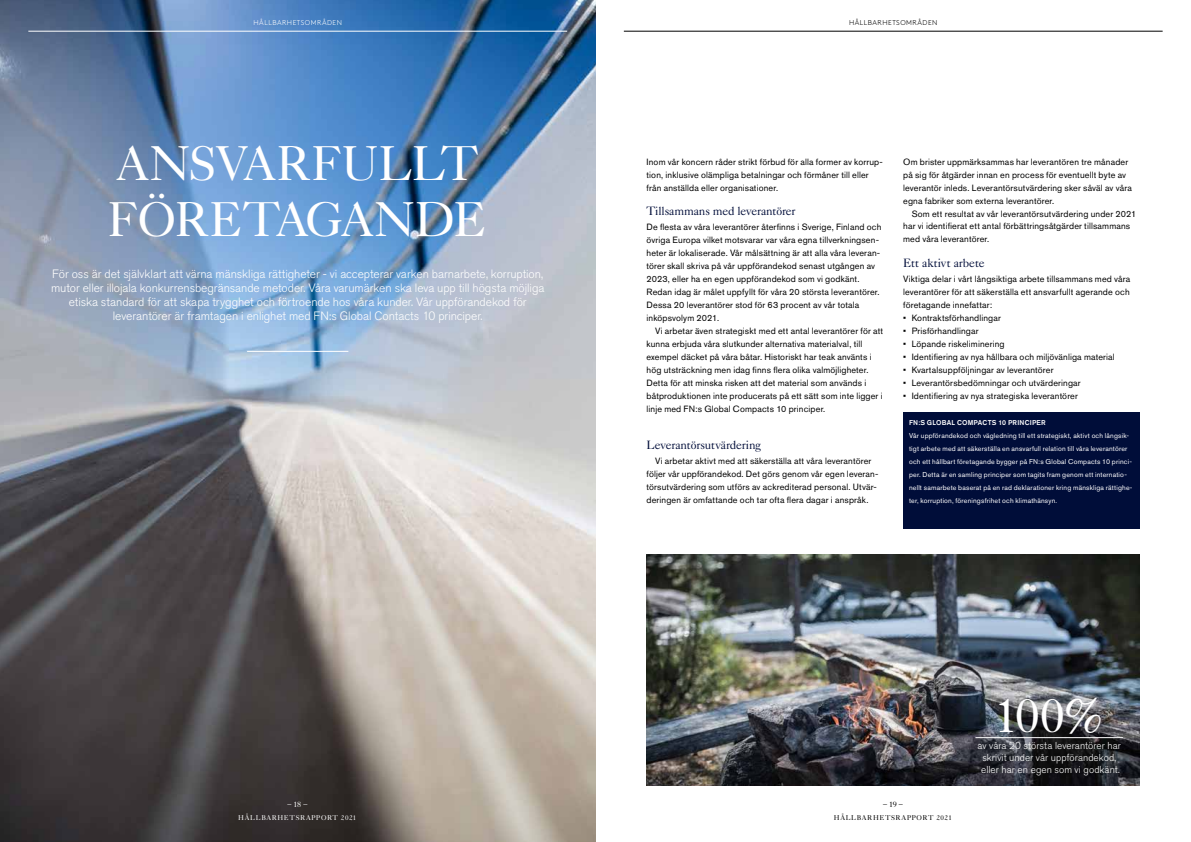
<style>
.page{position:relative;width:1191px;height:842px;background:#fff}
.page>*{position:absolute;margin:0;border:0;box-sizing:border-box;transform-origin:0 0}
.t1{font:49px/56px "Caslon 540 LT Std";letter-spacing:-.035em;color:#fff}
.t2{font:300 12px/14px "Akzidenz Grotesk BE";letter-spacing:-.005em;color:#fff;text-align:center}
.t3{font:12px "Caslon 540 BT";letter-spacing:-.01em;color:#000d39}
.t4{font:300 10px/12px "Akzidenz Grotesk BE";letter-spacing:.005em;color:#fff}
.t5{font:9px/13px "Akzidenz Grotesk BE";letter-spacing:.015em;color:#000}
.t6{font:8px "Caslon 540 LT Std";color:#000}
.t7{font:8px "Caslon 540 LT Std";color:#fff}
.t8{font:7px/13px "Akzidenz Grotesk BE";letter-spacing:.025em;color:#fff}
.t9{font:500 7px "Akzidenz Grotesk BE";letter-spacing:.03em;color:#fff}
.t10{font:7px "Caslon 540 LT Std";letter-spacing:.085em;color:#000}
.t11{font:7px "Caslon 540 LT Std";letter-spacing:.085em;color:#fff}
.t12{font:300 7px "Brown Std";letter-spacing:.07em;color:#fff}
.t13{font:300 7px "Brown Std";letter-spacing:.07em;color:#000}
</style>
<div class="page">
<hr style="left:624px;top:31px;width:538px;height:1px;background:#000">
<img style="left:0;top:0;width:595px;height:842px">
<hr style="left:28px;top:31px;width:539px;height:1px;background:#fff">
<hr style="left:247px;top:351px;width:101px;height:1px;background:#fff">
<div style="left:903px;top:412px;width:237px;height:117px;background:#000d39"></div>
<img style="left:646px;top:555px;width:494px;height:230px">
<hr style="left:975px;top:737px;width:148px;height:1px;background:#fff">
<p class="t12" style="left:253px;top:19px;width:90px">HÅLLBARHETSOMRÅDEN</p>
<p class="t13" style="left:849px;top:19px;width:90px">HÅLLBARHETSOMRÅDEN</p>
<h1 class="t1" style="left:107px;top:135px;width:382px">ANSVARFULLT<br>FÖRETAGANDE</h1>
<p class="t2" style="left:51px;top:267px;width:495px">För oss är det självklart att värna mänskliga rättigheter - vi accepterar varken barnarbete, korruption, mutor eller illojala konkurrensbegränsande metoder. Våra varumärken ska leva upp till högsta möjliga etiska standard för att skapa trygghet och förtroende hos våra kunder. Vår uppförandekod för leverantörer är framtagen i enlighet med FN:s Global Contacts 10 principer.</p>
<p class="t7" style="left:287px;top:799px;width:21px">– 18 –</p>
<p class="t11" style="left:238px;top:814px;width:120px">HÅLLBARHETSRAPPORT 2021</p>
<p class="t5" style="left:646px;top:155px;width:238px">Inom vår koncern råder strikt förbud för alla former av korrup&shy;tion, inklusive olämpliga betalningar och förmåner till eller från anställda eller organisationer.</p>
<h2 class="t3" style="left:646px;top:203px;width:150px">Tillsammans med leverantörer</h2>
<p class="t5" style="left:646px;top:220px;width:236px">De flesta av våra leverantörer återfinns i Sverige, Finland och övriga Europa vilket motsvarar var våra egna tillverkningsen&shy;heter är lokaliserade. Vår målsättning är att alla våra leveran&shy;törer skall skriva på vår uppförandekod senast utgången av 2023, eller ha en egen uppförandekod som vi godkänt.<br>Redan idag är målet uppfyllt för våra 20 största leverantörer.<br>Dessa 20 leverantörer stod för 63 procent av vår totala inköpsvolym 2021.</p>
<p class="t5" style="left:646px;top:324px;width:238px;text-indent:9px">Vi arbetar även strategiskt med ett antal leverantörer för att kunna erbjuda våra slutkunder alternativa materialval, till exempel däcket på våra båtar. Historiskt har teak använts i hög utsträckning men idag finns flera olika valmöjligheter.<br>Detta för att minska risken att det material som används i båtproduktionen inte producerats på ett sätt som inte ligger i linje med FN:s Global Compacts 10 principer.</p>
<h2 class="t3" style="left:646px;top:437px;width:116px">Leverantörsutvärdering</h2>
<p class="t5" style="left:646px;top:454px;width:233px;text-indent:9px">Vi arbetar aktivt med att säkerställa att våra leverantörer följer vår uppförandekod. Det görs genom vår egen leveran&shy;törsutvärdering som utförs av ackrediterad personal. Utvär&shy;deringen är omfattande och tar ofta flera dagar i anspråk.</p>
<p class="t5" style="left:903px;top:155px;width:230px">Om brister uppmärksammas har leverantören tre månader på sig för åtgärder innan en process för eventuellt byte av leverantör inleds. Leverantörsutvärdering sker såväl av våra egna fabriker som externa leverantörer.</p>
<p class="t5" style="left:903px;top:207px;width:235px;text-indent:9px">Som ett resultat av vår leverantörsutvärdering under 2021 har vi identifierat ett antal förbättringsåtgärder tillsammans med våra leverantörer.</p>
<h2 class="t3" style="left:903px;top:255px;width:83px">Ett aktivt arbete</h2>
<p class="t5" style="left:903px;top:272px;width:229px;text-align:justify">Viktiga delar i vårt långsiktiga arbete tillsammans med våra leverantörer för att säkerställa ett ansvarfullt agerande och företagande innefattar:</p>
<p class="t5" style="left:903px;top:311px;width:99px">• Kontraktsförhandlingar</p>
<p class="t5" style="left:903px;top:324px;width:77px">• Prisförhandlingar</p>
<p class="t5" style="left:903px;top:337px;width:103px">• Löpande riskeliminering</p>
<p class="t5" style="left:903px;top:350px;width:213px">• Identifiering av nya hållbara och miljövänliga material</p>
<p class="t5" style="left:903px;top:363px;width:152px">• Kvartalsuppföljningar av leverantörer</p>
<p class="t5" style="left:903px;top:376px;width:179px">• Leverantörsbedömningar och utvärderingar</p>
<p class="t5" style="left:903px;top:389px;width:176px">• Identifiering av nya strategiska leverantörer</p>
<p class="t9" style="left:909px;top:418px;width:138px">FN:S GLOBAL COMPACTS 10 PRINCIPER</p>
<p class="t8" style="left:909px;top:429px;width:225px">Vår uppförandekod och vägledning till ett strategiskt, aktivt och långsik&shy;tigt arbete med att säkerställa en ansvarfull relation till våra leverantörer och ett hållbart företagande bygger på FN:s Global Compacts 10 princi&shy;per. Detta är en samling principer som tagits fram genom ett internatio&shy;nellt samarbete baserat på en rad deklarationer kring mänskliga rättighe&shy;ter, korruption, föreningsfrihet och klimathänsyn.</p>
<h1 class="t1" style="left:994px;top:687px;width:112px">100%</h1>
<p class="t4" style="left:981px;top:752px;width:140px">skrivit under vår uppförandekod, eller har en egen som vi godkänt.</p>
<p class="t4" style="left:977px;top:740px;width:145px">av våra 20 största leverantörer har</p>
<p class="t6" style="left:883px;top:799px;width:21px">– 19 –</p>
<p class="t10" style="left:833px;top:814px;width:120px">HÅLLBARHETSRAPPORT 2021</p>
</div>
